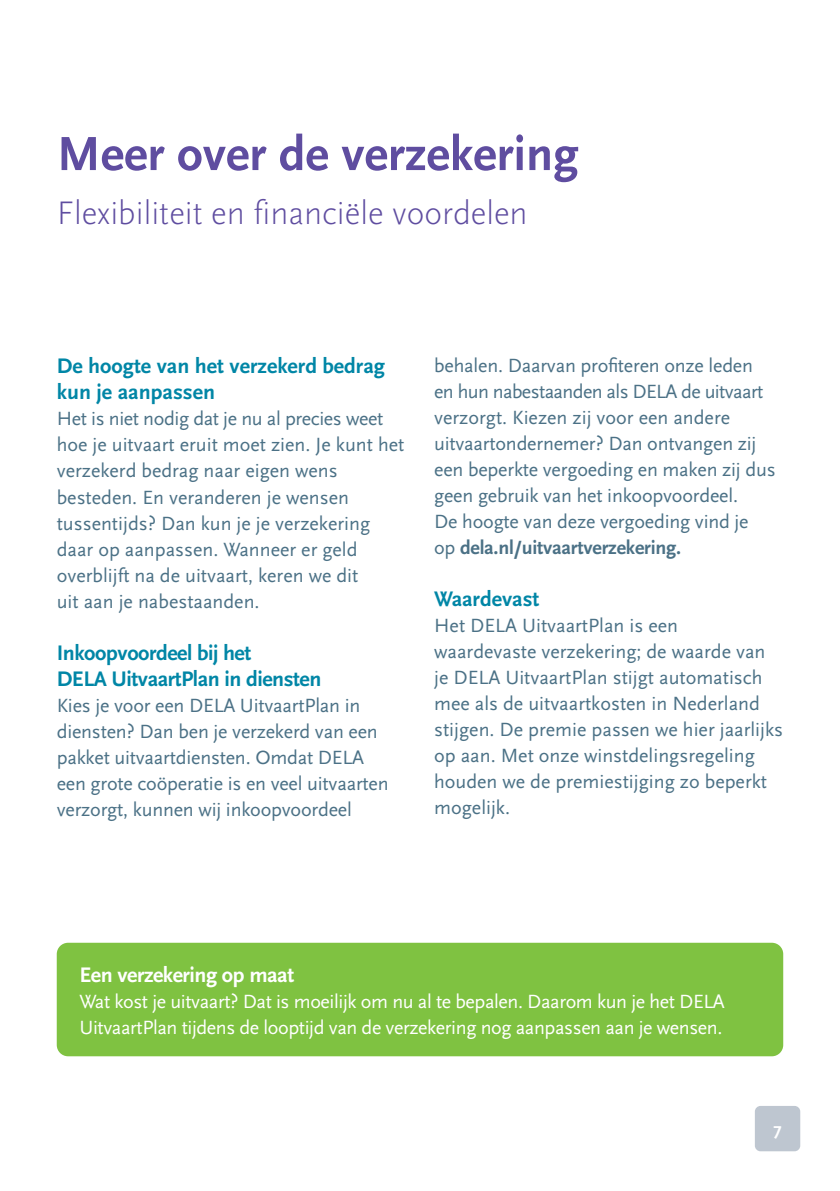
<style>
.page{position:relative;width:840px;height:1191px;background:#fff}
.page>*{position:absolute;margin:0;border:0;box-sizing:border-box;transform-origin:0 0}
.t1{font:700 50px "Scala Sans OT";color:#5f4da0}
.Normaal{font:300 34px "Scala Sans OT";color:#5f4da0}
.t2{font:700 22px/26px "Scala Sans OT";color:#0086a6}
.t3{font:700 22px/26px "Scala Sans OT";letter-spacing:-.02em;color:#0086a6}
.t4{font:700 22px "Scala Sans OT";letter-spacing:-.02em;color:#fff}
.t5{font:20px/26px "Scala Sans OT";color:#4b7186}
.t6{font:20px/26px "Scala Sans OT";letter-spacing:-.02em;color:#fff}
.t7{font:700 18px "Scala Sans OT";color:#fff}
.s1{font-weight:700}
</style>
<div class="page">
<div style="left:754px;top:1106px;width:45px;height:45px;background:#bec6d0;border-radius:6px"></div>
<div style="left:57px;top:942px;width:725px;height:114px;background:#7fc241;border-radius:11px"></div>
<p class="t1" style="left:57px;top:124px;width:523px">Meer over de verzekering</p>
<p class="Normaal" style="left:57px;top:195px;width:472px">Flexibiliteit en financiële voordelen</p>
<p class="t2" style="left:57px;top:353px;width:329px">De hoogte van het verzekerd bedrag kun je aanpassen</p>
<p class="t5" style="left:57px;top:406px;width:349px">Het is niet nodig dat je nu al precies weet hoe je uitvaart eruit moet zien. Je kunt het verzekerd bedrag naar eigen wens besteden. En veranderen je wensen tussentijds? Dan kun je je verzekering daar op aanpassen. Wanneer er geld overblijft na de uitvaart, keren we dit<br>uit aan je nabestaanden.</p>
<p class="t3" style="left:57px;top:639px;width:266px">Inkoopvoordeel bij het<br>DELA UitvaartPlan in diensten</p>
<p class="t5" style="left:57px;top:692px;width:333px">Kies je voor een DELA UitvaartPlan in diensten? Dan ben je verzekerd van een pakket uitvaartdiensten. Omdat DELA een grote coöperatie is en veel uitvaarten verzorgt, kunnen wij inkoopvoordeel</p>
<p class="t5" style="left:434px;top:352px;width:343px">behalen. Daarvan profiteren onze leden en hun nabestaanden als DELA de uitvaart verzorgt. Kiezen zij voor een andere uitvaartondernemer? Dan ontvangen zij een beperkte vergoeding en maken zij dus geen gebruik van het inkoopvoordeel.<br>De hoogte van deze vergoeding vind je<br>op <span class="s1">dela.nl/uitvaartverzekering.</span></p>
<p class="t2" style="left:434px;top:586px;width:107px">Waardevast</p>
<p class="t5" style="left:434px;top:612px;width:350px">Het DELA UitvaartPlan is een waardevaste verzekering; de waarde van je DELA UitvaartPlan stijgt automatisch mee als de uitvaartkosten in Nederland stijgen. De premie passen we hier jaarlijks op aan. Met onze winstdelingsregeling houden we de premiestijging zo beperkt mogelijk.</p>
<p class="t4" style="left:79px;top:961px;width:216px">Een verzekering op maat</p>
<p class="t6" style="left:79px;top:988px;width:646px">Wat kost je uitvaart? Dat is moeilijk om nu al te bepalen. Daarom kun je het DELA<br>UitvaartPlan tijdens de looptijd van de verzekering nog aanpassen aan je wensen.</p>
<p class="t7" style="left:773px;top:1118px;width:10px">7</p>
</div>
